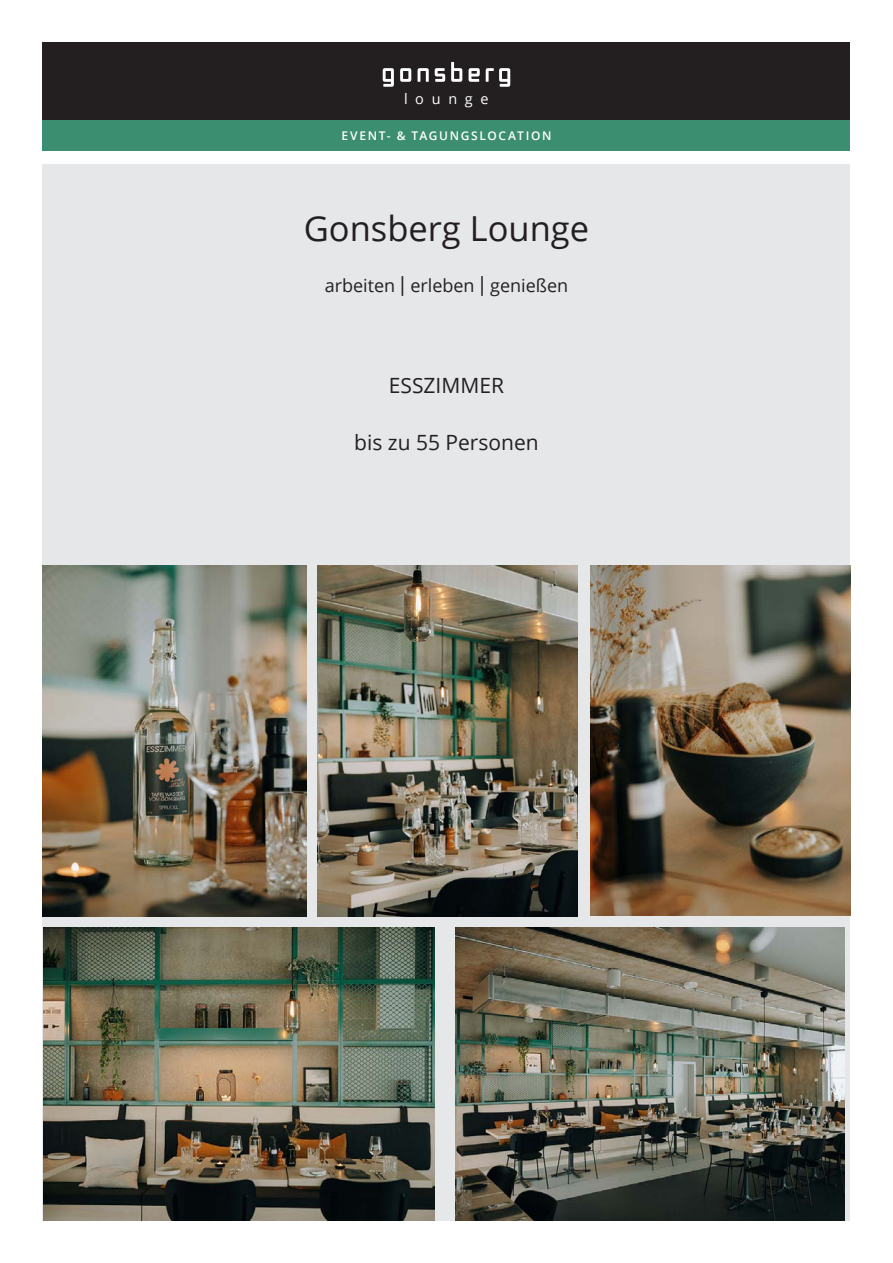
<style>
.page{position:relative;width:893px;height:1263px;background:#fff}
.page>*{position:absolute;margin:0;border:0;box-sizing:border-box;transform-origin:0 0}
.t1{font:34.5px "Open Sans";color:#231f20}
.t2{font:21px "Open Sans";color:#231f20}
.t3{font:18px "Open Sans";color:#231f20}
.t4{font:14.4px "Open Sans";letter-spacing:.535em;color:#fff}
.t5{font:600 12px "Open Sans";letter-spacing:.14em;color:#fff}
.s1{font-family:"Urbane";font-weight:300;font-size:21px}
</style>
<div class="page">
<div style="left:43px;top:164px;width:807px;height:1056px;background:#e6e7e9"></div>
<div style="left:43px;top:43px;width:807px;height:78px;background:#231f20"></div>
<div style="left:43px;top:120px;width:807px;height:31px;background:#3c8e71"></div>
<svg style="left:383px;top:68px;width:11px;height:19px"></svg>
<svg style="left:400px;top:68px;width:11px;height:14px"></svg>
<svg style="left:418px;top:68px;width:11px;height:14px"></svg>
<svg style="left:435px;top:68px;width:10px;height:14px"></svg>
<svg style="left:451px;top:62px;width:11px;height:20px"></svg>
<svg style="left:469px;top:68px;width:11px;height:14px"></svg>
<svg style="left:486px;top:68px;width:24px;height:19px"></svg>
<img style="left:317px;top:566px;width:261px;height:350px">
<img style="left:456px;top:927px;width:389px;height:293px">
<img style="left:44px;top:927px;width:391px;height:293px">
<img style="left:43px;top:566px;width:263px;height:351px">
<img style="left:590px;top:566px;width:260px;height:350px">
<p class="t4" style="left:404px;top:89px;width:86px">lounge</p>
<p class="t5" style="left:341px;top:128px;width:212px">EVENT- &amp; TAGUNGSLOCATION</p>
<h1 class="t1" style="left:304px;top:205px;width:287px">Gonsberg Lounge</h1>
<p class="t3" style="left:325px;top:274px;width:245px">arbeiten <span class="s1">|</span> erleben <span class="s1">|</span> genießen</p>
<p class="t2" style="left:389px;top:371px;width:117px">ESSZIMMER</p>
<p class="t2" style="left:354px;top:428px;width:186px">bis zu 55 Personen</p>
</div>
